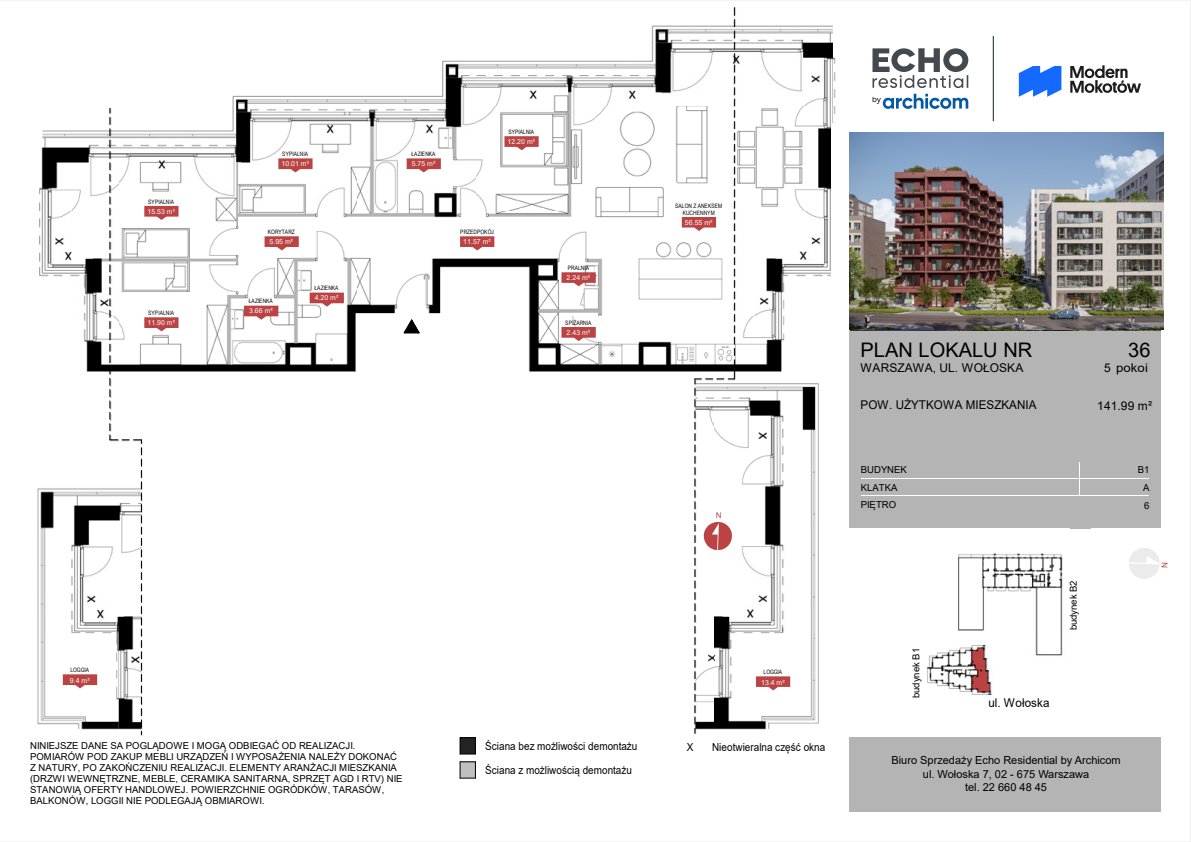
<style>
.page{position:relative;width:1191px;height:842px;background:#fff}
.page>*{position:absolute;margin:0;border:0;box-sizing:border-box;transform-origin:0 0}
.t1{font:20.1px "Arial";color:#000}
.t2{font:12.1px "Arial";letter-spacing:.005em;color:#000}
.t3{font:12.1px "Arial";letter-spacing:.005em;color:#000;scale:.96 1}
.t4{font:12px/13.5px "Arial";letter-spacing:.005em;color:#000;text-align:center}
.t5{font:11px/24px "Arial";color:#000;scale:.9 1}
.t6{font:11px/13.2px "Arial";color:#000;text-align:center}
.t7{font:9.6px/10.9px "Arial";color:#000}
.t8{font:7px "Arial";letter-spacing:.015em;color:#fcfcfc}
.t9{font:6px/7px "Arial Narrow";letter-spacing:.01em;color:#000;text-align:center}
</style>
<div class="page">
<img style="left:37px;top:7px;width:1124px;height:772px">
<svg style="left:310px;top:293px;width:34px;height:14px"></svg>
<svg style="left:244px;top:306px;width:34px;height:14px"></svg>
<svg style="left:278px;top:158px;width:35px;height:14px"></svg>
<svg style="left:407px;top:158px;width:34px;height:14px"></svg>
<svg style="left:460px;top:236px;width:34px;height:14px"></svg>
<svg style="left:561px;top:327px;width:35px;height:14px"></svg>
<svg style="left:504px;top:136px;width:35px;height:14px"></svg>
<svg style="left:110px;top:108px;width:69px;height:627px"></svg>
<svg style="left:561px;top:272px;width:35px;height:14px"></svg>
<svg style="left:265px;top:236px;width:34px;height:14px"></svg>
<svg style="left:404px;top:320px;width:15px;height:14px"></svg>
<svg style="left:63px;top:674px;width:34px;height:14px"></svg>
<svg style="left:756px;top:676px;width:34px;height:14px"></svg>
<svg style="left:1163px;top:132px;width:1px;height:198px"></svg>
<div style="left:831px;top:123px;width:18px;height:208px;background:#fff"></div>
<hr style="left:0;top:0;width:1191px;height:1px;background:#e8e8e8">
<hr style="left:1190px;top:0;width:1px;height:842px;background:#e8e8e8">
<hr style="left:0;top:841px;width:1191px;height:1px;background:#e8e8e8">
<svg style="left:460px;top:762px;width:16px;height:17px"></svg>
<svg style="left:460px;top:738px;width:16px;height:17px"></svg>
<div style="left:849px;top:738px;width:312px;height:74px;background:#b4b4b4"></div>
<div style="left:861px;top:461px;width:218px;height:17px;background:#b4b4b4"></div>
<div style="left:1081px;top:461px;width:69px;height:17px;background:#b4b4b4"></div>
<div style="left:1150px;top:461px;width:11px;height:50px;background:#b4b4b4"></div>
<div style="left:1081px;top:479px;width:80px;height:16px;background:#b4b4b4"></div>
<div style="left:861px;top:479px;width:218px;height:16px;background:#b4b4b4"></div>
<div style="left:849px;top:461px;width:12px;height:50px;background:#b4b4b4"></div>
<div style="left:1070px;top:512px;width:21px;height:16px;background:#b4b4b4"></div>
<div style="left:1081px;top:496px;width:80px;height:32px;background:#b4b4b4"></div>
<div style="left:849px;top:496px;width:230px;height:32px;background:#b4b4b4"></div>
<div style="left:849px;top:331px;width:312px;height:130px;background:#b4b4b4"></div>
<div style="left:840px;top:30px;width:321px;height:102px;background:#fff"></div>
<svg style="left:873px;top:94px;width:95px;height:15px"></svg>
<svg style="left:872px;top:48px;width:96px;height:40px"></svg>
<hr style="left:993px;top:36px;width:1px;height:85px;background:#3d4a57">
<svg style="left:1070px;top:65px;width:71px;height:28px"></svg>
<svg style="left:1019px;top:66px;width:42px;height:31px"></svg>
<img style="left:849px;top:132px;width:314px;height:198px">
<svg style="left:1129px;top:548px;width:32px;height:31px"></svg>
<svg style="left:682px;top:8px;width:53px;height:725px"></svg>
<p class="t9" style="left:508px;top:128px;width:27px">SYPIALNIA</p>
<p class="t8" style="left:508px;top:137px;width:29px">12.20 m²</p>
<p class="t9" style="left:282px;top:150px;width:27px">SYPIALNIA</p>
<p class="t9" style="left:411px;top:150px;width:26px">ŁAZIENKA</p>
<p class="t8" style="left:281px;top:159px;width:29px">10.01 m²</p>
<p class="t8" style="left:412px;top:159px;width:25px">5.75 m²</p>
<p class="t9" style="left:148px;top:198px;width:27px">SYPIALNIA</p>
<p class="t8" style="left:147px;top:206px;width:29px">15.53 m²</p>
<p class="t9" style="left:675px;top:202px;width:49px">SALON Z ANEKSEM<br>KUCHENNYM</p>
<p class="t8" style="left:685px;top:217px;width:29px">56.55 m²</p>
<p class="t9" style="left:268px;top:228px;width:29px">KORYTARZ</p>
<p class="t9" style="left:460px;top:228px;width:35px">PRZEDPOKÓJ</p>
<p class="t8" style="left:270px;top:237px;width:25px">5.95 m²</p>
<p class="t8" style="left:463px;top:237px;width:29px">11.57 m²</p>
<p class="t9" style="left:568px;top:264px;width:23px">PRALNIA</p>
<p class="t8" style="left:567px;top:273px;width:25px">2.24 m²</p>
<p class="t9" style="left:314px;top:284px;width:26px">ŁAZIENKA</p>
<p class="t9" style="left:249px;top:297px;width:26px">ŁAZIENKA</p>
<p class="t8" style="left:315px;top:293px;width:25px">4.20 m²</p>
<p class="t9" style="left:148px;top:309px;width:27px">SYPIALNIA</p>
<p class="t8" style="left:249px;top:306px;width:25px">3.66 m²</p>
<p class="t8" style="left:147px;top:318px;width:29px">11.90 m²</p>
<p class="t9" style="left:565px;top:319px;width:28px">SPIŻARNIA</p>
<p class="t8" style="left:567px;top:328px;width:25px">2.43 m²</p>
<p class="t9" style="left:70px;top:666px;width:20px">LOGGIA</p>
<p class="t8" style="left:70px;top:675px;width:21px">9.4 m²</p>
<p class="t9" style="left:764px;top:669px;width:20px">LOGGIA</p>
<p class="t8" style="left:761px;top:677px;width:25px">13.4 m²</p>
<p class="t7" style="left:30px;top:740px;width:374px">NINIEJSZE DANE SA POGLĄDOWE I MOGĄ ODBIEGAĆ OD REALIZACJI.<br>POMIARÓW POD ZAKUP MEBLI URZĄDZEŃ I WYPOSAŻENIA NALEŻY DOKONAĆ Z NATURY, PO ZAKOŃCZENIU REALIZACJI. ELEMENTY ARANŻACJI MIESZKANIA (DRZWI WEWNĘTRZNE, MEBLE, CERAMIKA SANITARNA, SPRZĘT AGD I RTV) NIE STANOWIĄ OFERTY HANDLOWEJ. POWIERZCHNIE OGRÓDKÓW, TARASÓW, BALKONÓW, LOGGII NIE PODLEGAJĄ OBMIAROWI.</p>
<p class="t5" style="left:485px;top:734px;width:171px">Ściana bez możliwości demontażu<br>Ściana z możliwością demontażu</p>
<p class="t5" style="left:687px;top:735px;width:9px">X</p>
<p class="t5" style="left:712px;top:735px;width:128px">Nieotwieralna część okna</p>
<h1 class="t1" style="left:861px;top:336px;width:173px">PLAN LOKALU NR</h1>
<p class="t2" style="left:861px;top:359px;width:164px">WARSZAWA, UL. WOŁOSKA</p>
<p class="t3" style="left:861px;top:396px;width:185px">POW. UŻYTKOWA MIESZKANIA</p>
<p class="t7" style="left:861px;top:461px;width:48px;line-height:17.3px">BUDYNEK<br>KLATKA<br>PIĘTRO</p>
<h1 class="t1" style="left:1128px;top:336px;width:24px">36</h1>
<p class="t2" style="left:1104px;top:359px;width:45px">5 pokoi</p>
<p class="t2" style="left:1097px;top:398px;width:56px">141.99 m²</p>
<p class="t7" style="left:1143px;top:461px;width:8px;line-height:17.9px;text-align:justify;text-indent:-5px">B1<br>A 6</p>
<p class="t7" style="left:910px;top:698px;width:51px;rotate:-90deg">budynek B1</p>
<p class="t7" style="left:1068px;top:630px;width:51px;rotate:-90deg">budynek B2</p>
<p class="t3" style="left:988px;top:695px;width:65px">ul. Wołoska</p>
<p class="t4" style="left:899px;top:752px;width:210px">Biuro Sprzedaży Echo Investment S.A. ul. Wołoska 7, 02 - 675 Warszawa<br>tel. 22 660 48 45</p>
<p class="t6" style="left:891px;top:754px;width:231px">Biuro Sprzedaży Echo Residential by Archicom ul. Wołoska 7, 02 - 675 Warszawa<br>tel. 22 660 48 45</p>
</div>
